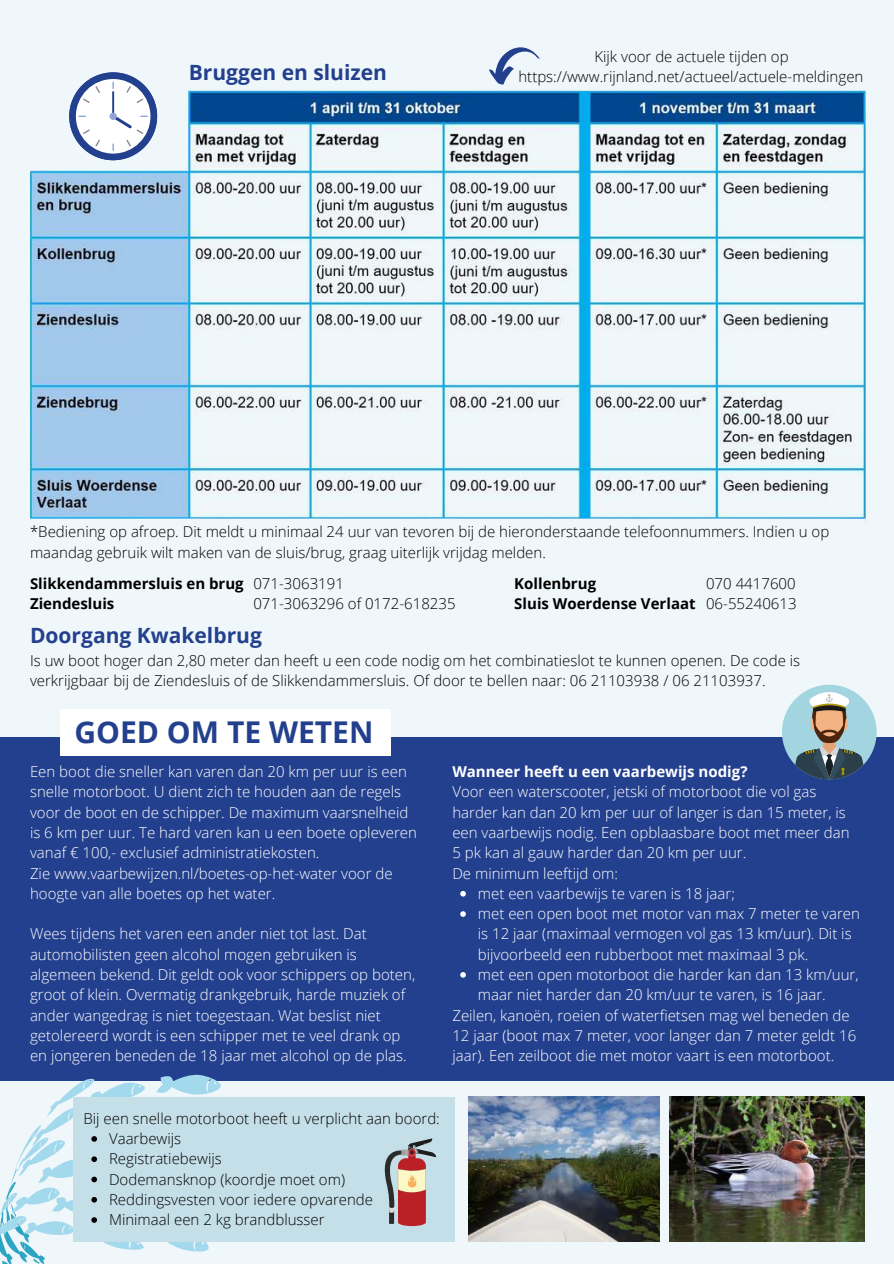
<style>
.page{position:relative;width:894px;height:1264px;background:#fff}
.page>*{position:absolute;margin:0;border:0;box-sizing:border-box;transform-origin:0 0}
.t1{font:700 30px "Open Sans";color:#23408e}
.t2{font:700 21px "Open Sans";color:#23408e}
.t3{font:300 15px/20.2px "Open Sans";color:#fff}
.t4{font:300 15px/20.2px "Open Sans";color:#000}
.t5{font:700 15px/20.2px "Open Sans";color:#000}
.t6{font:700 15px "Open Sans";color:#fff}
</style>
<div class="page">
<div style="left:0;top:0;width:893px;height:1263px;background:#f0f7fa"></div>
<div style="left:0;top:737px;width:893px;height:344px;background:#23408e"></div>
<div style="left:61px;top:709px;width:329px;height:46px;background:#fff"></div>
<svg style="left:460px;top:891px;width:6px;height:5px"></svg>
<svg style="left:460px;top:911px;width:6px;height:5px"></svg>
<svg style="left:460px;top:972px;width:6px;height:5px"></svg>
<div style="left:781px;top:684px;width:95px;height:95px;background:#a3d5e0;border-radius:50%"></div>
<svg style="left:795px;top:692px;width:68px;height:87px"></svg>
<svg style="left:489px;top:47px;width:50px;height:37px"></svg>
<svg style="left:78px;top:72px;width:70px;height:17px"></svg>
<div style="left:73px;top:1096px;width:382px;height:145px;background:#c5dfe8"></div>
<svg style="left:0;top:1074px;width:282px;height:189px"></svg>
<svg style="left:384px;top:1138px;width:52px;height:87px"></svg>
<img style="left:669px;top:1096px;width:195px;height:145px">
<img style="left:468px;top:1096px;width:191px;height:145px">
<img style="left:30px;top:89px;width:834px;height:431px">
<h2 class="t2" style="left:189px;top:58px;width:200px">Bruggen en sluizen</h2>
<p class="t4" style="left:518px;top:46px;width:346px;text-align:center">Kijk voor de actuele tijden op https://www.rijnland.net/actueel/actuele-meldingen</p>
<p class="t4" style="left:30px;top:521px;width:800px">*Bediening op afroep. Dit meldt u minimaal 24 uur van tevoren bij de hieronderstaande telefoonnummers. Indien u op maandag gebruik wilt maken van de sluis/brug, graag uiterlijk vrijdag melden.</p>
<p class="t5" style="left:30px;top:573px;width:215px">Slikkendammersluis en brug<br>Ziendesluis</p>
<p class="t4" style="left:253px;top:573px;width:204px">071-3063191<br>071-3063296 of 0172-618235</p>
<h2 class="t2" style="left:30px;top:620px;width:233px">Doorgang Kwakelbrug</h2>
<p class="t4" style="left:30px;top:649px;width:771px">Is uw boot hoger dan 2,80 meter dan heeft u een code nodig om het combinatieslot te kunnen openen. De code is verkrijgbaar bij de Ziendesluis of de Slikkendammersluis. Of door te bellen naar: 06 21103938 / 06 21103937.</p>
<h1 class="t1" style="left:74px;top:711px;width:300px">GOED OM TE WETEN</h1>
<p class="t5" style="left:514px;top:573px;width:183px">Kollenbrug<br>Sluis Woerdense Verlaat</p>
<p class="t4" style="left:705px;top:573px;width:92px">070 4417600<br>06-55240613</p>
<p class="t3" style="left:30px;top:761px;width:388px">Een boot die sneller kan varen dan 20 km per uur is een snelle motorboot. U dient zich te houden aan de regels voor de boot en de schipper. De maximum vaarsnelheid is 6 km per uur. Te hard varen kan u een boete opleveren vanaf € 100,- exclusief administratiekosten.<br>Zie www.vaarbewijzen.nl/boetes-op-het-water voor de hoogte van alle boetes op het water.</p>
<p class="t3" style="left:30px;top:923px;width:386px">Wees tijdens het varen een ander niet tot last. Dat automobilisten geen alcohol mogen gebruiken is algemeen bekend. Dit geldt ook voor schippers op boten, groot of klein. Overmatig drankgebruik, harde muziek of ander wangedrag is niet toegestaan. Wat beslist niet getolereerd wordt is een schipper met te veel drank op en jongeren beneden de 18 jaar met alcohol op de plas.</p>
<p class="t6" style="left:452px;top:761px;width:296px">Wanneer heeft u een vaarbewijs nodig?</p>
<p class="t3" style="left:452px;top:781px;width:398px">Voor een waterscooter, jetski of motorboot die vol gas harder kan dan 20 km per uur of langer is dan 15 meter, is een vaarbewijs nodig. Een opblaasbare boot met meer dan 5 pk kan al gauw harder dan 20 km per uur.<br>De minimum leeftijd om:</p>
<p class="t3" style="left:478px;top:882px;width:383px">met een vaarbewijs te varen is 18 jaar;<br>met een open boot met motor van max 7 meter te varen is 12 jaar (maximaal vermogen vol gas 13 km/uur). Dit is bijvoorbeeld een rubberboot met maximaal 3 pk.<br>met een open motorboot die harder kan dan 13 km/uur, maar niet harder dan 20 km/uur te varen, is 16 jaar.</p>
<p class="t3" style="left:452px;top:1004px;width:405px">Zeilen, kanoën, roeien of waterfietsen mag wel beneden de<br>12 jaar (boot max 7 meter, voor langer dan 7 meter geldt 16 jaar). Een zeilboot die met motor vaart is een motorboot.</p>
<p class="t4" style="left:83px;top:1107px;width:358px">Bij een snelle motorboot heeft u verplicht aan boord:</p>
<p class="t4" style="left:109px;top:1127px;width:265px">Vaarbewijs<br>Registratiebewijs<br>Dodemansknop (koordje moet om)<br>Reddingsvesten voor iedere opvarende<br>Minimaal een 2 kg brandblusser</p>
</div>
